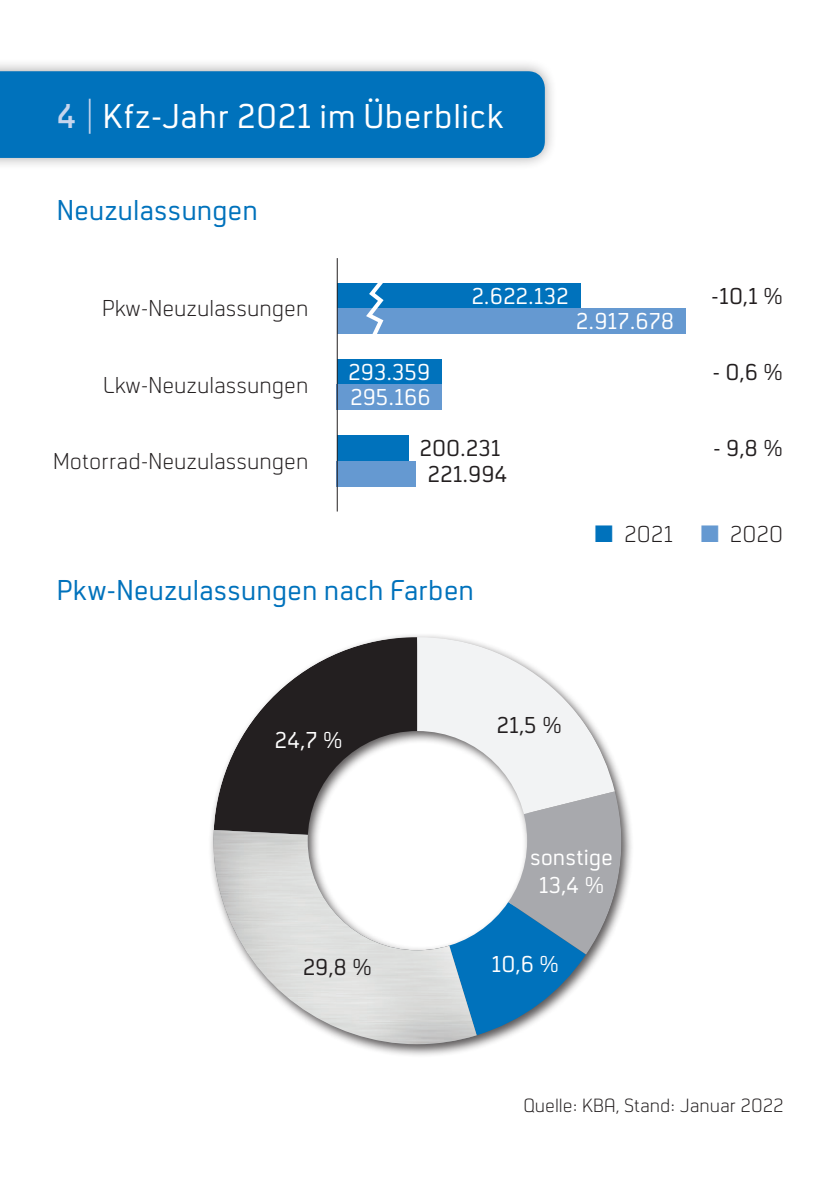
<style>
.page{position:relative;width:840px;height:1191px;background:#fff}
.page>*{position:absolute;margin:0;border:0;box-sizing:border-box;transform-origin:0 0}
.t1{font:36px "Neustadt";letter-spacing:.015em;color:#fff}
.t2{font:30px "Neustadt";color:#0072bc}
.t3{font:300 24px "Neustadt";color:#231f20}
.t4{font:24px/28.8px "Neustadt";color:#fff;text-align:center}
.t5{font:24px "Neustadt";color:#231f20}
.t6{font:300 20px "Neustadt";color:#231f20}
.s1{font-weight:600;color:#c6d5ed}
.s2{font-weight:300;color:#c6d5ed}
.s3{color:#0072bc}
.s4{color:#6599d1}
</style>
<div class="page">
<div style="left:208px;top:633px;width:426px;height:424px;background:#231f20;opacity:.75"></div>
<svg style="left:214px;top:637px;width:203px;height:193px;fill:#231f20"></svg>
<svg style="left:417px;top:637px;width:204px;height:398px"></svg>
<img style="left:213px;top:830px;width:263px;height:214px">
<div style="left:0;top:59px;width:557px;height:112px;background:#231f20;opacity:.4"></div>
<div style="left:0;top:71px;width:544px;height:87px;background:#0072bc"></div>
<div style="left:337px;top:283px;width:243px;height:25px;background:#0072bc"></div>
<div style="left:336px;top:359px;width:105px;height:26px;background:#0072bc"></div>
<div style="left:336px;top:461px;width:80px;height:25px;background:#6599d1"></div>
<div style="left:337px;top:308px;width:348px;height:26px;background:#6599d1"></div>
<div style="left:336px;top:385px;width:106px;height:25px;background:#6599d1"></div>
<div style="left:336px;top:435px;width:72px;height:26px;background:#0072bc"></div>
<svg style="left:366px;top:283px;width:18px;height:51px"></svg>
<hr style="left:336px;top:258px;width:2px;height:253px;background:#231f20">
<h1 class="t1" style="left:57px;top:97px;width:448px"><span class="s1">4</span> <span class="s2">|</span> Kfz-Jahr 2021 im Überblick</h1>
<p class="t2" style="left:57px;top:194px;width:202px">Neuzulassungen</p>
<p class="t3" style="left:102px;top:296px;width:208px">Pkw-Neuzulassungen</p>
<p class="t3" style="left:103px;top:372px;width:206px">Lkw-Neuzulassungen</p>
<p class="t3" style="left:53px;top:448px;width:256px">Motorrad-Neuzulassungen</p>
<p class="t4" style="left:471px;top:282px;width:99px">2.622.132</p>
<p class="t4" style="left:575px;top:307px;width:100px">2.917.678</p>
<p class="t4" style="left:348px;top:358px;width:83px">293.359</p>
<p class="t4" style="left:350px;top:384px;width:82px">295.166</p>
<p class="t5" style="left:419px;top:436px;width:83px">200.231</p>
<p class="t5" style="left:427px;top:461px;width:82px">221.994</p>
<p class="t5" style="left:710px;top:283px;width:73px">-10,1 %</p>
<p class="t5" style="left:712px;top:360px;width:72px">- 0,6 %</p>
<p class="t5" style="left:713px;top:436px;width:71px">- 9,8 %</p>
<p class="t2" style="left:57px;top:574px;width:418px">Pkw-Neuzulassungen nach Farben</p>
<p class="t3" style="left:594px;top:522px;width:190px"><span class="s3">■</span> 2021 <span class="s4">■</span> 2020</p>
<p class="t4" style="left:274px;top:726px;width:70px">24,7 %</p>
<p class="t5" style="left:496px;top:713px;width:67px">21,5 %</p>
<p class="t5" style="left:302px;top:954px;width:71px">29,8 %</p>
<p class="t4" style="left:529px;top:842px;width:85px">sonstige<br>13,4 %</p>
<p class="t4" style="left:491px;top:950px;width:69px">10,6 %</p>
<p class="t6" style="left:523px;top:1094px;width:262px">Quelle: KBA, Stand: Januar 2022</p>
</div>
